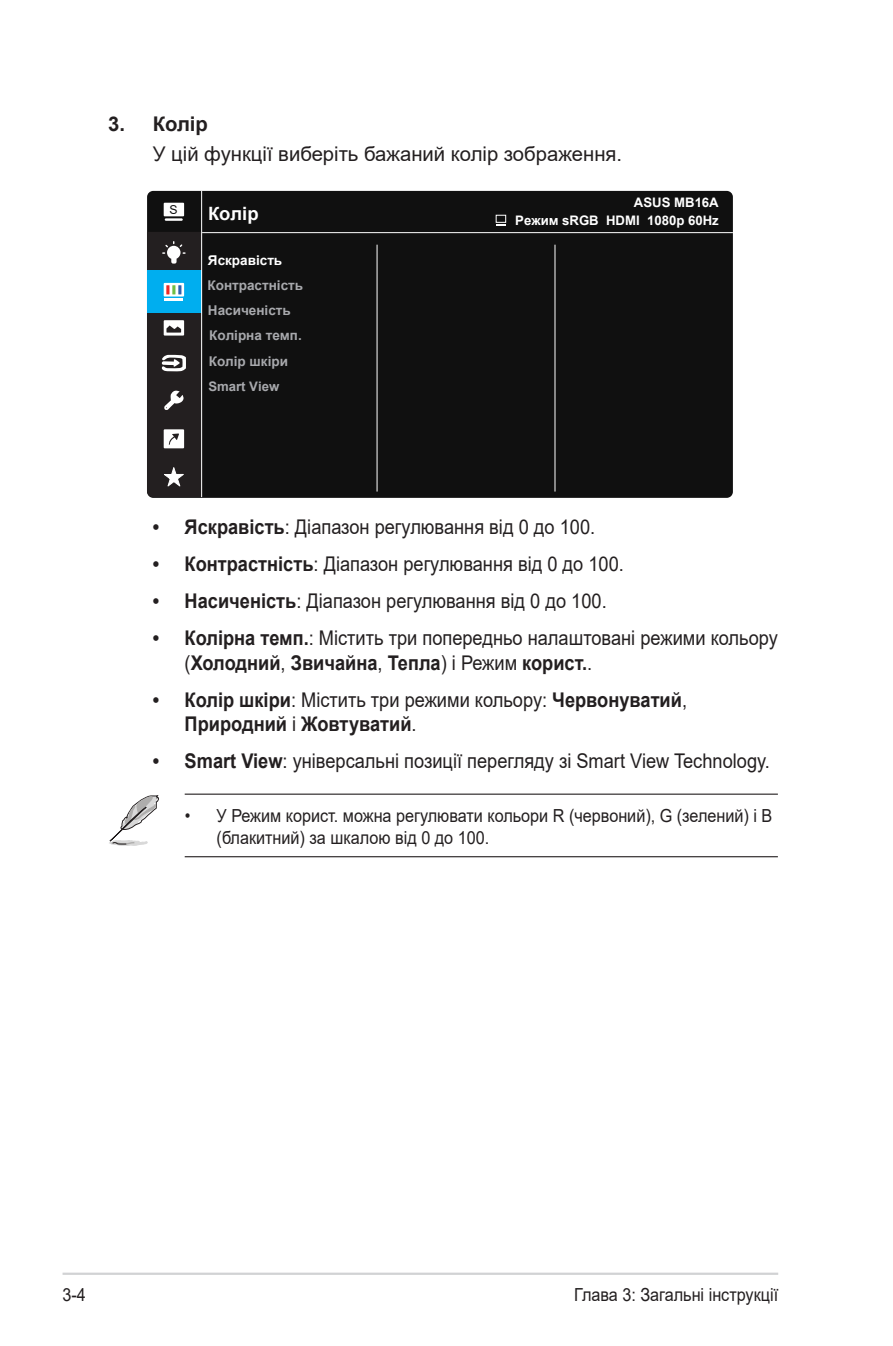
<style>
.page{position:relative;width:893px;height:1346px;background:#fff}
.page>*{position:absolute;margin:0;border:0;box-sizing:border-box;transform-origin:0 0}
.Body_Text_Indent{font:20.25px/24.3px "Arial";color:#231f20;scale:.9 1}
.OSD_Item{font:700 20.25px/24.3px "Arial";color:#231f20;scale:.9 1}
.Body_Text_Indent-2{font:20.25px "Arial";color:#231f20}
.OSD_Item-2{font:700 20.25px "Arial";color:#231f20}
.t1{font:700 18.45px "Arial";color:#fff}
.t2{font:18px/21.6px "Arial";color:#231f20;scale:.9 1}
.t3{font:700 13.5px/25.2px "Arial";color:#a8a9ad}
.t4{font:700 13.05px "Arial";color:#fff}
.t5{font:700 13.05px "Arial";color:#a8a9ad}
.t6{font:12.15px "Arial";color:#101010}
.s1{color:#fff}
.s2{font-weight:700}
.s3{font-weight:400}
</style>
<div class="page">
<hr style="left:63px;top:1272px;width:715px;height:3px;background:#d1d2d4">
<div style="left:147px;top:191px;width:586px;height:307px;background:#101010;border-radius:6px"></div>
<hr style="left:147px;top:232px;width:586px;height:1px;background:#fff">
<hr style="left:377px;top:245px;width:1px;height:246px;background:#fff">
<hr style="left:555px;top:245px;width:1px;height:246px;background:#fff">
<div style="left:164px;top:203px;width:20px;height:13px;background:#fff"></div>
<hr style="left:165px;top:218px;width:18px;height:3px;background:#fff">
<hr style="left:201px;top:191px;width:1px;height:306px;background:#fff">
<svg style="left:147px;top:232px;width:55px;height:265px"></svg>
<div style="left:496px;top:215px;width:10px;height:8px;border:1px solid #fff"></div>
<hr style="left:185px;top:793px;width:593px;height:2px;background:#231f20">
<hr style="left:185px;top:856px;width:593px;height:1px;background:#231f20">
<svg style="left:109px;top:795px;width:50px;height:51px"></svg>
<p class="OSD_Item-2" style="left:108px;top:110px;width:101px">3. Колір</p>
<p class="Body_Text_Indent-2" style="left:153px;top:140px;width:471px">У цій функції виберіть бажаний колір зображення.</p>
<p class="t6" style="left:170px;top:202px;width:10px">S</p>
<p class="t1" style="left:208px;top:201px;width:52px">Колір</p>
<p class="t3" style="left:208px;top:248px;width:97px"><span class="s1">Яскравість<br></span>Контрастність</p>
<p class="t3" style="left:208px;top:298px;width:84px">Насиченість</p>
<p class="t3" style="left:209px;top:323px;width:94px">Колірна темп.</p>
<p class="t3" style="left:209px;top:348px;width:81px">Колір шкіри</p>
<p class="t5" style="left:208px;top:377px;width:72px">Smart View</p>
<p class="t4" style="left:634px;top:193px;width:86px">ASUS MB16A</p>
<p class="t4" style="left:515px;top:211px;width:205px">Режим sRGB HDMI 1080p 60Hz</p>
<p class="Body_Text_Indent" style="left:153px;top:515px;width:493px"><span class="s2">• Яскравість</span>: Діапазон регулювання від 0 до 100.</p>
<p class="Body_Text_Indent" style="left:153px;top:552px;width:525px"><span class="s2">• Контрастність</span>: Діапазон регулювання від 0 до 100.</p>
<p class="Body_Text_Indent" style="left:153px;top:589px;width:506px"><span class="s2">• Насиченість</span>: Діапазон регулювання від 0 до 100.</p>
<p class="Body_Text_Indent" style="left:185px;top:626px;width:661px;text-indent:-32px"><span class="s2">• Колірна темп.</span>: Містить три попередньо налаштовані режими кольору (<span class="s2">Холодний</span>, <span class="s2">Звичайна</span>, <span class="s2">Тепла</span>) і Режим <span class="s2">корист.</span>.</p>
<p class="OSD_Item" style="left:185px;top:688px;width:560px;text-indent:-32px">• Колір шкіри<span class="s3">: Містить три режими кольору:</span> Червонуватий<span class="s3">,<br></span>Природний <span class="s3">і</span> Жовтуватий<span class="s3">.</span></p>
<p class="Body_Text_Indent" style="left:153px;top:749px;width:687px"><span class="s2">• Smart View</span>: універсальні позиції перегляду зі Smart View Technology.</p>
<p class="t2" style="left:217px;top:805px;width:619px;text-indent:-32px">• У Режим корист. можна регулювати кольори R (червоний), G (зелений) і B (блакитний) за шкалою від 0 до 100.</p>
<p class="t2" style="left:63px;top:1283px;width:28px">3-4</p>
<p class="t2" style="left:574px;top:1283px;width:228px">Глава 3: Загальні інструкції</p>
</div>
